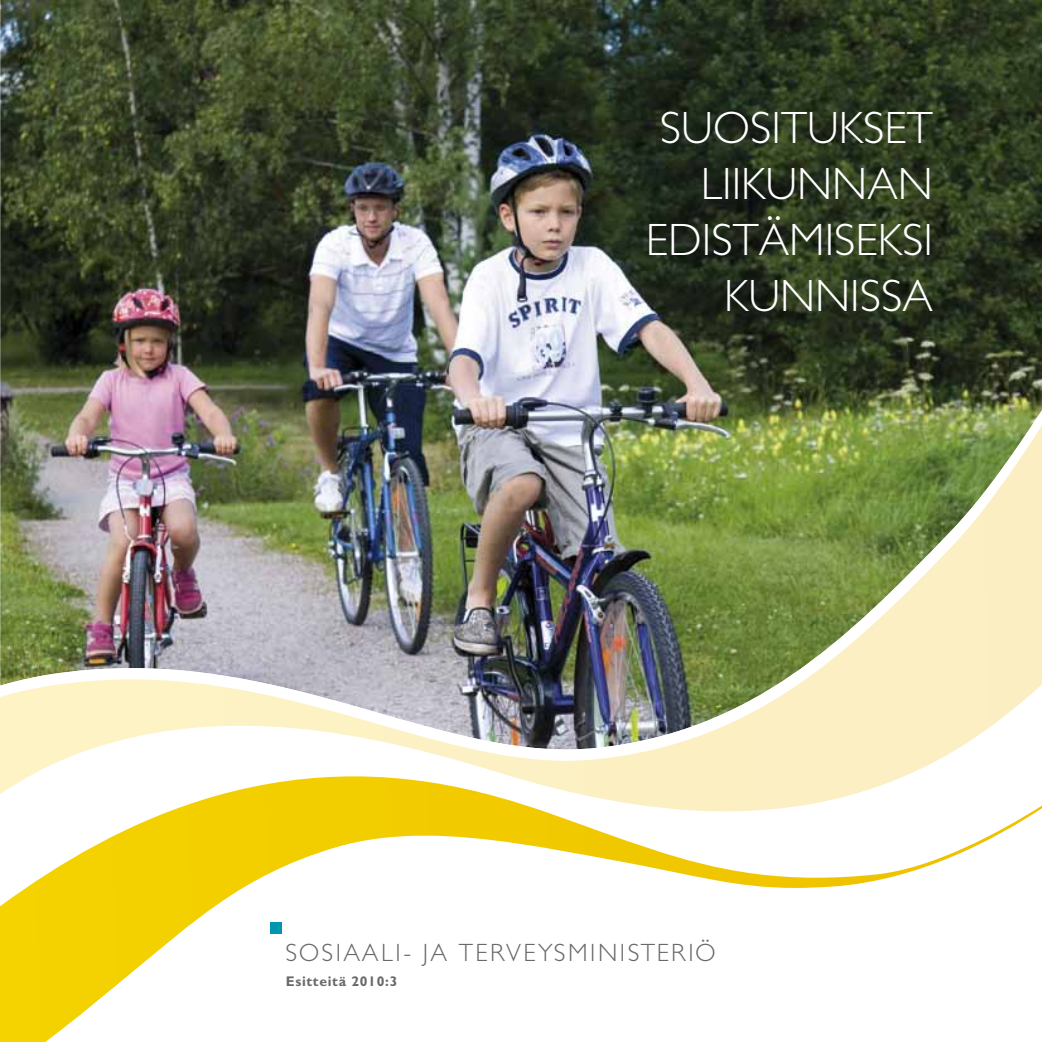
<style>
.page{position:relative;width:1042px;height:1042px;background:#fff}
.page>*{position:absolute;margin:0;border:0;box-sizing:border-box;transform-origin:0 0}
.t1{font:300 45.5px/56px "Gill Sans";color:#fff;text-align:right}
.t2{font:300 25.03px "Gill Sans";letter-spacing:.095em;color:#69696b}
.t3{font:700 14px "Gill Sans";letter-spacing:.05em;color:#69696b}
</style>
<div class="page">
<img style="left:0;top:0;width:1042px;height:389px">
<img style="left:0;top:389px;width:1042px;height:36px">
<svg style="left:0;top:811px;width:1038px;height:231px"></svg>
<img style="left:0;top:425px;width:1042px;height:386px">
<div style="left:270px;top:922px;width:11px;height:12px;background:#0096ad"></div>
<p class="t1" style="left:646px;top:101px;width:288px">SUOSITUKSET<br>LIIKUNNAN<br>EDISTÄMISEKSI<br>KUNNISSA</p>
<p class="t2" style="left:285px;top:938px;width:432px">SOSIAALI- JA TERVEYSMINISTERIÖ</p>
<p class="t3" style="left:286px;top:973px;width:113px">esitteitä 2010:3</p>
</div>
